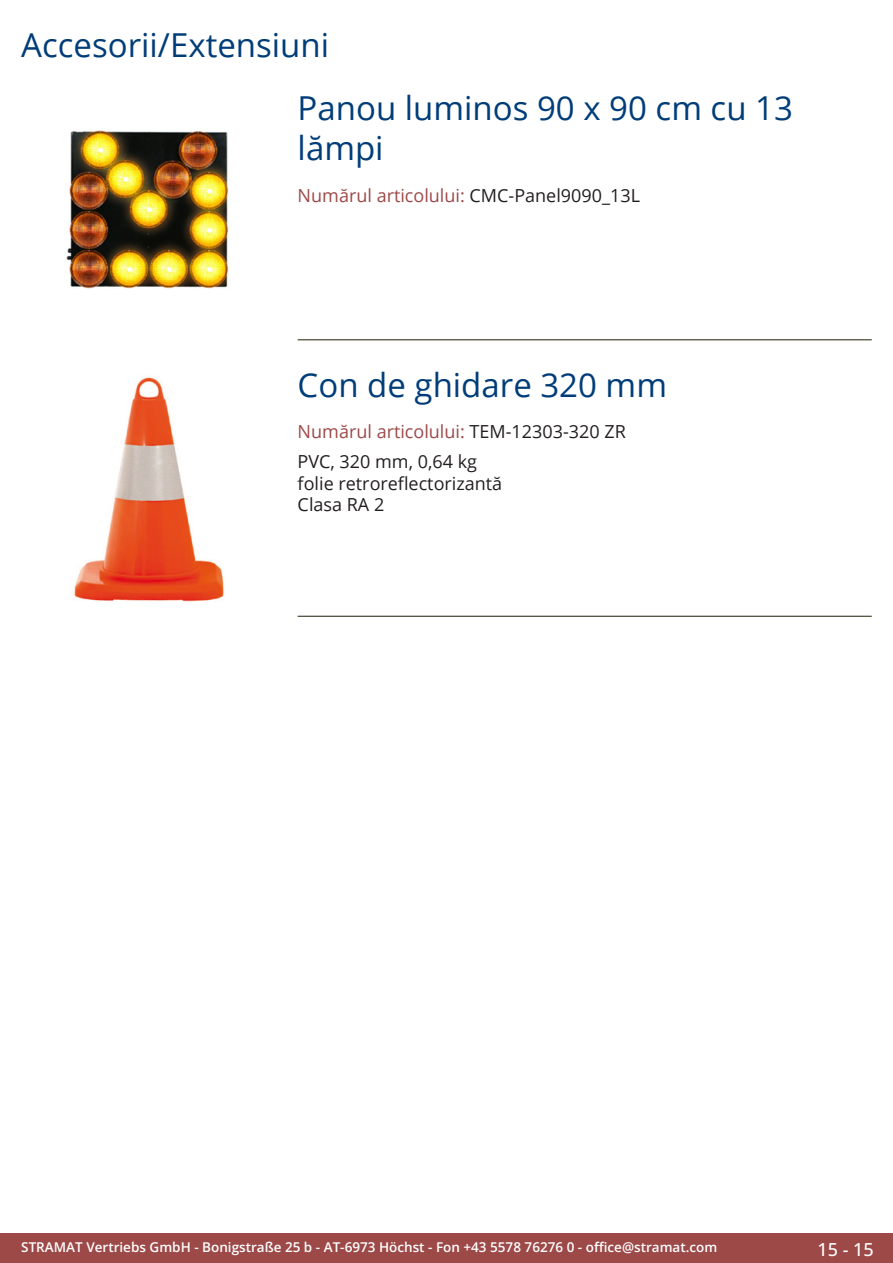
<style>
.page{position:relative;width:893px;height:1263px;background:#fff}
.page>*{position:absolute;margin:0;border:0;box-sizing:border-box;transform-origin:0 0}
.Produkttitel{font:33px/39.6px "Open Sans";color:#003d78}
.RastTitel{font:33px "Open Sans";color:#003d78}
.TechDaten_Überschrif{font:18px "Open Sans";color:#9c4948}
.Beschreibung_Text{font:18px/21.6px "Open Sans";color:#231f20}
.t1{font:500 18px "Open Sans";color:#fff}
.t2{font:600 13.5px "Open Sans";color:#fff}
.s1{color:#231f20}
</style>
<div class="page">
<div style="left:0;top:1233px;width:893px;height:30px;background:#9c4948"></div>
<hr style="left:298px;top:340px;width:574px;height:1px;background:#201d08">
<hr style="left:298px;top:616px;width:574px;height:1px;background:#201d08">
<img style="left:66px;top:129px;width:163px;height:160px">
<img style="left:74px;top:377px;width:150px;height:225px">
<p class="RastTitel" style="left:21px;top:22px;width:309px">Accesorii/Extensiuni</p>
<p class="Produkttitel" style="left:298px;top:88px;width:497px">Panou luminos 90 x 90 cm cu 13 lămpi</p>
<p class="TechDaten_Überschrif" style="left:298px;top:183px;width:344px">Numărul articolului: <span class="s1">CMC-Panel9090_13L</span></p>
<p class="Produkttitel" style="left:298px;top:364px;width:371px">Con de ghidare 320 mm</p>
<p class="TechDaten_Überschrif" style="left:298px;top:420px;width:330px">Numărul articolului: <span class="s1">TEM-12303-320 ZR</span></p>
<p class="Beschreibung_Text" style="left:298px;top:450px;width:206px">PVC, 320 mm, 0,64 kg folie retroreflectorizantă<br>Clasa RA 2</p>
<p class="t2" style="left:21px;top:1238px;width:698px">STRAMAT Vertriebs GmbH - Bonigstraße 25 b - AT-6973 Höchst - Fon +43 5578 76276 0 - office@stramat.com</p>
<h2 class="t1" style="left:817px;top:1237px;width:58px">15 - 15</h2>
</div>
